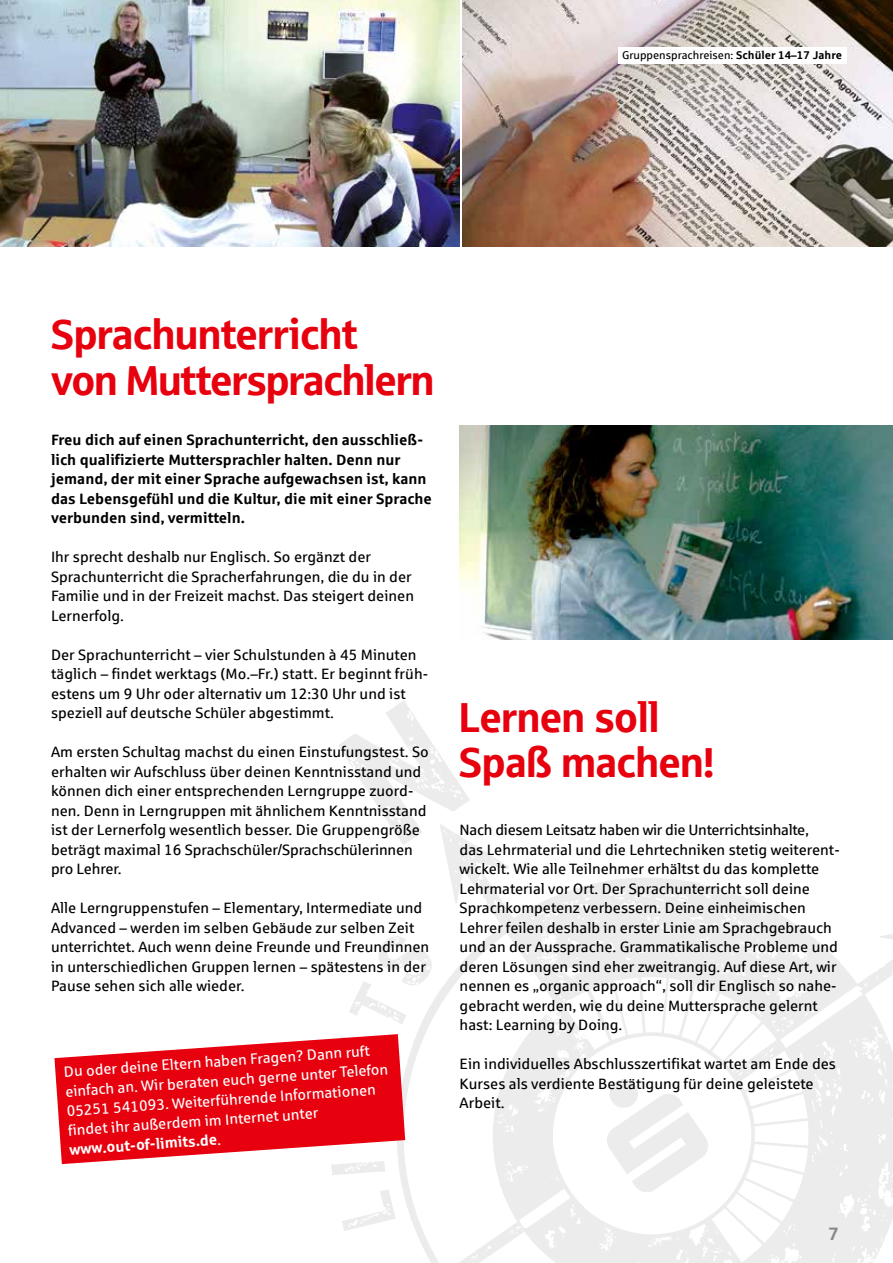
<style>
.page{position:relative;width:893px;height:1263px;background:#fff}
.page>*{position:absolute;margin:0;border:0;box-sizing:border-box;transform-origin:0 0}
.t1{font:42px/45.3px "Sparkasse Head";color:#e7000e}
.t2{font:700 18px "Sparkasse Rg";color:#878988}
.t3{font:15px/19.5px "Sparkasse Rg";color:#000}
.t4{font:700 15px/19.5px "Sparkasse Rg";color:#000}
.t5{font:15px/19.5px "Sparkasse Rg";color:#fff}
.t6{font:11.25px "Sparkasse Rg";color:#000}
.s1{font-weight:700}
</style>
<div class="page">
<img style="left:0;top:0;width:459px;height:247px">
<img style="left:462px;top:0;width:431px;height:247px">
<img style="left:459px;top:425px;width:434px;height:214px">
<svg style="left:54px;top:1034px;width:351px;height:130px;fill:#e7000e"></svg>
<div style="left:618px;top:47px;width:228px;height:17px;background:#fff"></div>
<p class="t6" style="left:622px;top:49px;width:221px">Gruppensprachreisen: <span class="s1">Schüler 14–17 Jahre</span></p>
<h1 class="t1" style="left:51px;top:310px;width:384px">Sprachunterricht von Muttersprachlern</h1>
<p class="t4" style="left:51px;top:430px;width:382px">Freu dich auf einen Sprachunterricht, den ausschließ&shy;lich qualifizierte Muttersprachler halten. Denn nur jemand, der mit einer Sprache aufgewachsen ist, kann das Lebensgefühl und die Kultur, die mit einer Sprache verbunden sind, vermitteln.</p>
<p class="t3" style="left:51px;top:547px;width:364px">Ihr sprecht deshalb nur Englisch. So ergänzt der Sprachunterricht die Spracherfahrungen, die du in der Familie und in der Freizeit machst. Das steigert deinen Lernerfolg.</p>
<p class="t3" style="left:51px;top:644px;width:375px">Der Sprachunterricht – vier Schulstunden à 45 Minuten täglich – findet werktags (Mo.–Fr.) statt. Er beginnt früh-- estens um 9 Uhr oder alternativ um 12:30 Uhr und ist speziell auf deutsche Schüler abgestimmt.</p>
<p class="t3" style="left:51px;top:742px;width:379px">Am ersten Schultag machst du einen Einstufungstest. So erhalten wir Aufschluss über deinen Kenntnisstand und können dich einer entsprechenden Lerngruppe zuord&shy;nen. Denn in Lerngruppen mit ähnlichem Kenntnisstand ist der Lernerfolg wesentlich besser. Die Gruppengröße beträgt maximal 16 Sprachschüler/Sprachschülerinnen pro Lehrer.</p>
<p class="t3" style="left:51px;top:898px;width:380px">Alle Lerngruppenstufen – Elementary, Intermediate und Advanced – werden im selben Gebäude zur selben Zeit unterrichtet. Auch wenn deine Freunde und Freundinnen in unterschiedlichen Gruppen lernen – spätestens in der Pause sehen sich alle wieder.</p>
<p class="t5" style="left:63px;top:1062px;width:325px;rotate:-4deg">Du oder deine Eltern haben Fragen? Dann ruft einfach an. Wir beraten euch gerne unter Telefon 05251 541093. Weiterführende Informationen findet ihr außerdem im Internet unter <span class="s1">www.out-of-limits.de</span>.</p>
<h1 class="t1" style="left:459px;top:693px;width:256px">Lernen soll<br>Spaß machen!</h1>
<p class="t3" style="left:460px;top:820px;width:382px">Nach diesem Leitsatz haben wir die Unterrichtsinhalte,<br>das Lehrmaterial und die Lehrtechniken stetig weiterent&shy;wickelt. Wie alle Teilnehmer erhältst du das komplette Lehrmaterial vor Ort. Der Sprachunterricht soll deine Sprachkompetenz verbessern. Deine einheimischen Lehrer feilen deshalb in erster Linie am Sprachgebrauch und an der Aussprache. Grammatikalische Probleme und deren Lösungen sind eher zweitrangig. Auf diese Art, wir nennen es „organic approach“, soll dir Englisch so nahe&shy;gebracht werden, wie du deine Muttersprache gelernt hast: Learning by Doing.</p>
<p class="t3" style="left:460px;top:1054px;width:378px">Ein individuelles Abschlusszertifikat wartet am Ende des<br>Kurses als verdiente Bestätigung für deine geleistete<br>Arbeit.</p>
<p class="t2" style="left:829px;top:1223px;width:12px">7</p>
</div>
